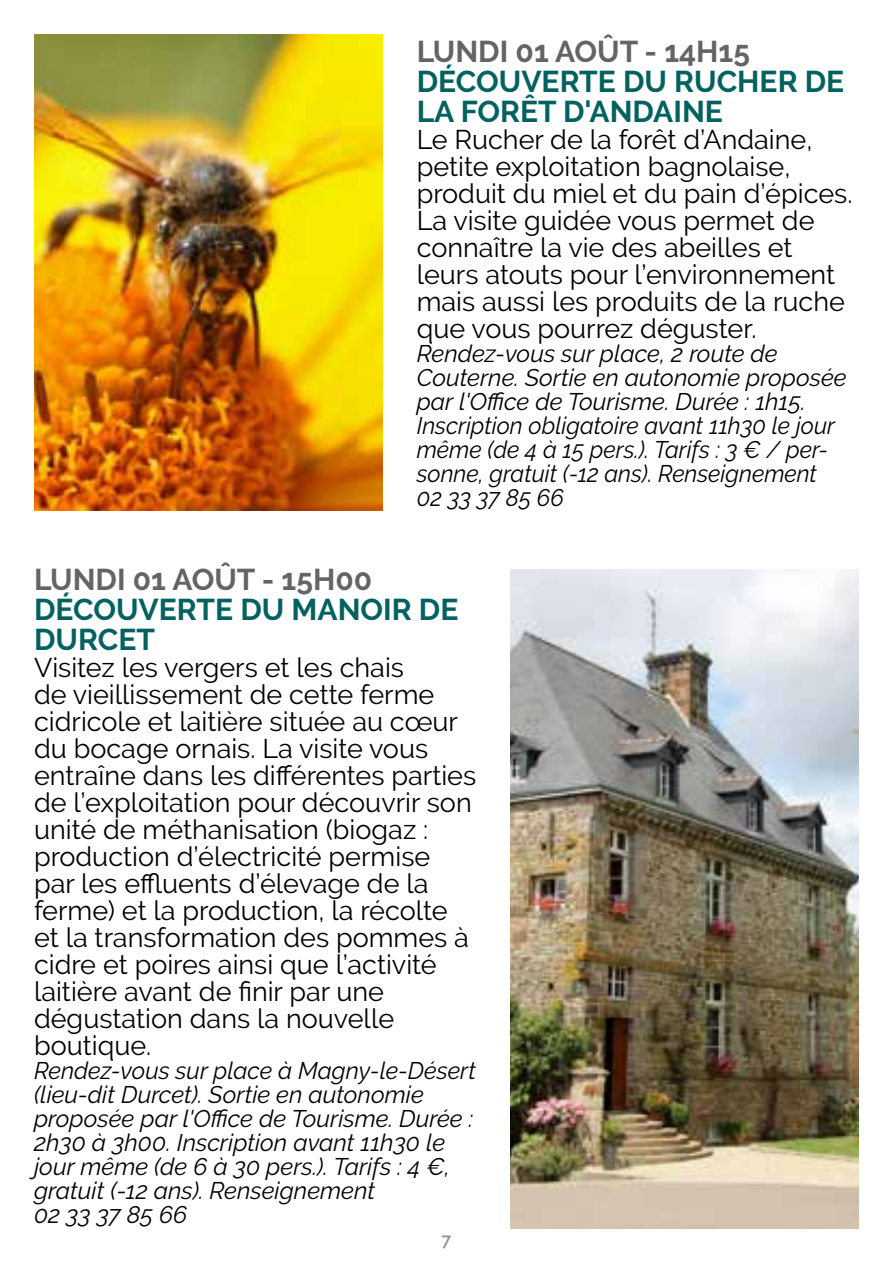
<style>
.page{position:relative;width:893px;height:1263px;background:#fff}
.page>*{position:absolute;margin:0;border:0;box-sizing:border-box;transform-origin:0 0}
.t1{font:700 30px/30px "Raleway";color:#03625f}
.t2{font:700 30px "Raleway";color:#636466}
.t3{font:27px/27px "Raleway";color:#000}
.t4{font:italic 24px/24px "Raleway";color:#000}
.t5{font:600 18px "Raleway";color:#939598}
</style>
<div class="page">
<img style="left:34px;top:34px;width:349px;height:476px">
<img style="left:510px;top:570px;width:349px;height:659px">
<p class="t2" style="left:417px;top:35px;width:335px">LUNDI 01 AOÛT - 14H15</p>
<p class="t1" style="left:417px;top:67px;width:426px">DÉCOUVERTE DU RUCHER DE<br>LA FORÊT D'ANDAINE</p>
<p class="t3" style="left:417px;top:126px;width:437px">Le Rucher de la forêt d’Andaine, petite exploitation bagnolaise, produit du miel et du pain d’épices.<br>La visite guidée vous permet de connaître la vie des abeilles et leurs atouts pour l’environnement mais aussi les produits de la ruche que vous pourrez déguster.</p>
<p class="t4" style="left:417px;top:342px;width:431px">Rendez-vous sur place, 2 route de Couterne. Sortie en autonomie proposée par l'Office de Tourisme. Durée : 1h15.<br>Inscription obligatoire avant 11h30 le jour même (de 4 à 15 pers.). Tarifs : 3 € / per&shy;sonne, gratuit (-12 ans). Renseignement 02 33 37 85 66</p>
<p class="t2" style="left:34px;top:563px;width:340px">LUNDI 01 AOÛT - 15H00</p>
<p class="t1" style="left:34px;top:595px;width:423px">DÉCOUVERTE DU MANOIR DE<br>DURCET</p>
<p class="t3" style="left:34px;top:654px;width:444px">Visitez les vergers et les chais<br>de vieillissement de cette ferme cidricole et laitière située au cœur du bocage ornais. La visite vous entraîne dans les différentes parties de l’exploitation pour découvrir son unité de méthanisation (biogaz : production d’électricité permise par les effluents d’élevage de la ferme) et la production, la récolte et la transformation des pommes à cidre et poires ainsi que l’activité laitière avant de finir par une dégustation dans la nouvelle boutique.</p>
<p class="t4" style="left:34px;top:1059px;width:443px">Rendez-vous sur place à Magny-le-Désert (lieu-dit Durcet). Sortie en autonomie proposée par l'Office de Tourisme. Durée :<br>2h30 à 3h00. Inscription avant 11h30 le jour même (de 6 à 30 pers.). Tarifs : 4 €, gratuit (-12 ans). Renseignement<br>02 33 37 85 66</p>
<p class="t5" style="left:442px;top:1229px;width:11px">7</p>
</div>
